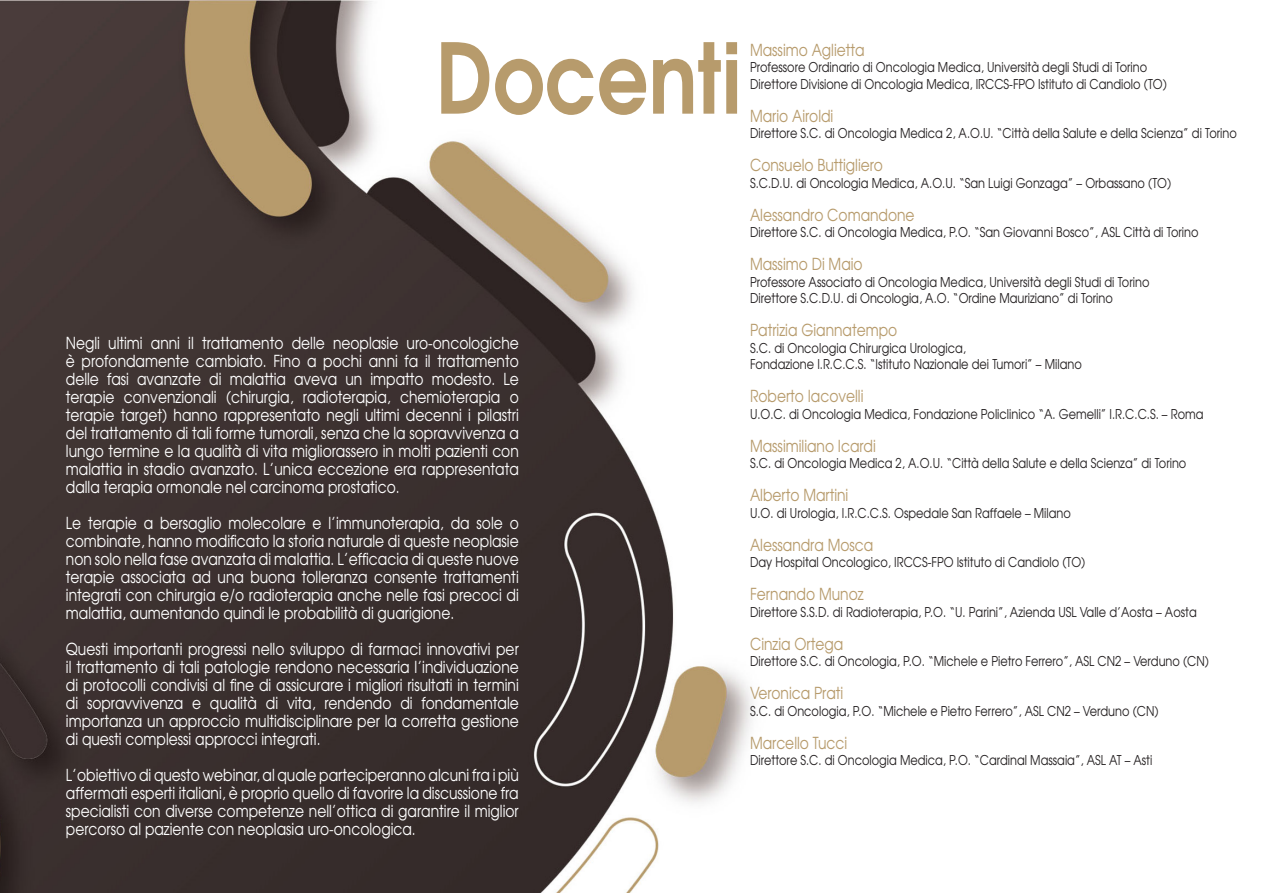
<style>
.page{position:relative;width:1263px;height:893px;background:#fff}
.page>*{position:absolute;margin:0;border:0;box-sizing:border-box;transform-origin:0 0}
.t1{font:600 96.75px "Avant Garde";color:#b79b6c;scale:.84 1}
.t2{font:16.5px/18px "Avant Garde";color:#fff;text-align:justify;scale:.84 1}
.t3{font:16.5px "Avant Garde";color:#b79b6c;scale:.84 1}
.t4{font:13.5px "Avant Garde";color:#231f20;scale:.84 1}
</style>
<div class="page">
<img style="left:0;top:0;width:752px;height:893px">
<p class="t1" style="left:436px;top:14px;width:365px">Docenti</p>
<p class="t3" style="left:750px;top:39px;width:138px">Massimo Aglietta</p>
<p class="t4" style="left:750px;top:59px;width:474px">Professore Ordinario di Oncologia Medica, Università degli Studi di Torino</p>
<p class="t4" style="left:750px;top:75px;width:498px">Direttore Divisione di Oncologia Medica, IRCCS-FPO Istituto di Candiolo (TO)</p>
<p class="t3" style="left:750px;top:105px;width:101px">Mario Airoldi</p>
<p class="t4" style="left:750px;top:125px;width:581px">Direttore S.C. di Oncologia Medica 2, A.O.U. “Città della Salute e della Scienza” di Torino</p>
<p class="t3" style="left:750px;top:155px;width:160px">Consuelo Buttigliero</p>
<p class="t4" style="left:750px;top:174px;width:503px">S.C.D.U. di Oncologia Medica, A.O.U. “San Luigi Gonzaga” – Orbassano (TO)</p>
<p class="t3" style="left:750px;top:204px;width:197px">Alessandro Comandone</p>
<p class="t4" style="left:750px;top:224px;width:535px">Direttore S.C. di Oncologia Medica, P.O. “San Giovanni Bosco”, ASL Città di Torino</p>
<p class="t3" style="left:750px;top:254px;width:136px">Massimo Di Maio</p>
<p class="t4" style="left:750px;top:273px;width:477px">Professore Associato di Oncologia Medica, Università degli Studi di Torino</p>
<p class="t4" style="left:750px;top:290px;width:433px">Direttore S.C.D.U. di Oncologia, A.O. “Ordine Mauriziano” di Torino</p>
<p class="t3" style="left:750px;top:320px;width:177px">Patrizia Giannatempo</p>
<p class="t4" style="left:750px;top:339px;width:258px">S.C. di Oncologia Chirurgica Urologica,</p>
<p class="t4" style="left:750px;top:356px;width:396px">Fondazione I.R.C.C.S. “Istituto Nazionale dei Tumori” – Milano</p>
<p class="t3" style="left:750px;top:386px;width:136px">Roberto Iacovelli</p>
<p class="t4" style="left:750px;top:405px;width:541px">U.O.C. di Oncologia Medica, Fondazione Policlinico “A. Gemelli” I.R.C.C.S. – Roma</p>
<p class="t3" style="left:750px;top:435px;width:151px">Massimiliano Icardi</p>
<p class="t4" style="left:750px;top:455px;width:521px">S.C. di Oncologia Medica 2, A.O.U. “Città della Salute e della Scienza” di Torino</p>
<p class="t3" style="left:750px;top:485px;width:119px">Alberto Martini</p>
<p class="t4" style="left:750px;top:504px;width:383px">U.O. di Urologia, I.R.C.C.S. Ospedale San Raffaele – Milano</p>
<p class="t3" style="left:750px;top:534px;width:148px">Alessandra Mosca</p>
<p class="t4" style="left:750px;top:554px;width:401px">Day Hospital Oncologico, IRCCS-FPO Istituto di Candiolo (TO)</p>
<p class="t3" style="left:750px;top:584px;width:137px">Fernando Munoz</p>
<p class="t4" style="left:750px;top:603px;width:533px">Direttore S.S.D. di Radioterapia, P.O. “U. Parini”, Azienda USL Valle d’Aosta – Aosta</p>
<p class="t3" style="left:750px;top:633px;width:112px">Cinzia Ortega</p>
<p class="t4" style="left:750px;top:653px;width:548px">Direttore S.C. di Oncologia, P.O. “Michele e Pietro Ferrero”, ASL CN2 – Verduno (CN)</p>
<p class="t3" style="left:750px;top:683px;width:113px">Veronica Prati</p>
<p class="t4" style="left:750px;top:702px;width:488px">S.C. di Oncologia, P.O. “Michele e Pietro Ferrero”, ASL CN2 – Verduno (CN)</p>
<p class="t3" style="left:750px;top:732px;width:117px">Marcello Tucci</p>
<p class="t4" style="left:750px;top:752px;width:480px">Direttore S.C. di Oncologia Medica, P.O. “Cardinal Massaia”, ASL AT – Asti</p>
<p class="t2" style="left:66px;top:334px;width:541px">Negli ultimi anni il trattamento delle neoplasie uro-oncologiche è profondamente cambiato. Fino a pochi anni fa il trattamento delle fasi avanzate di malattia aveva un impatto modesto. Le terapie convenzionali (chirurgia, radioterapia, chemioterapia o terapie target) hanno rappresentato negli ultimi decenni i pilastri del trattamento di tali forme tumorali, senza che la sopravvivenza a lungo termine e la qualità di vita migliorassero in molti pazienti con malattia in stadio avanzato. L’unica eccezione era rappresentata dalla terapia ormonale nel carcinoma prostatico.</p>
<p class="t2" style="left:66px;top:514px;width:541px">Le terapie a bersaglio molecolare e l’immunoterapia, da sole o combinate, hanno modificato la storia naturale di queste neoplasie non solo nella fase avanzata di malattia. L’efficacia di queste nuove terapie associata ad una buona tolleranza consente trattamenti integrati con chirurgia e/o radioterapia anche nelle fasi precoci di malattia, aumentando quindi le probabilità di guarigione.</p>
<p class="t2" style="left:66px;top:640px;width:541px">Questi importanti progressi nello sviluppo di farmaci innovativi per il trattamento di tali patologie rendono necessaria l’individuazione di protocolli condivisi al fine di assicurare i migliori risultati in termini di sopravvivenza e qualità di vita, rendendo di fondamentale importanza un approccio multidisciplinare per la corretta gestione di questi complessi approcci integrati.</p>
<p class="t2" style="left:66px;top:766px;width:541px">L’obiettivo di questo webinar, al quale parteciperanno alcuni fra i più affermati esperti italiani, è proprio quello di favorire la discussione fra specialisti con diverse competenze nell’ottica di garantire il miglior percorso al paziente con neoplasia uro-oncologica.</p>
</div>
